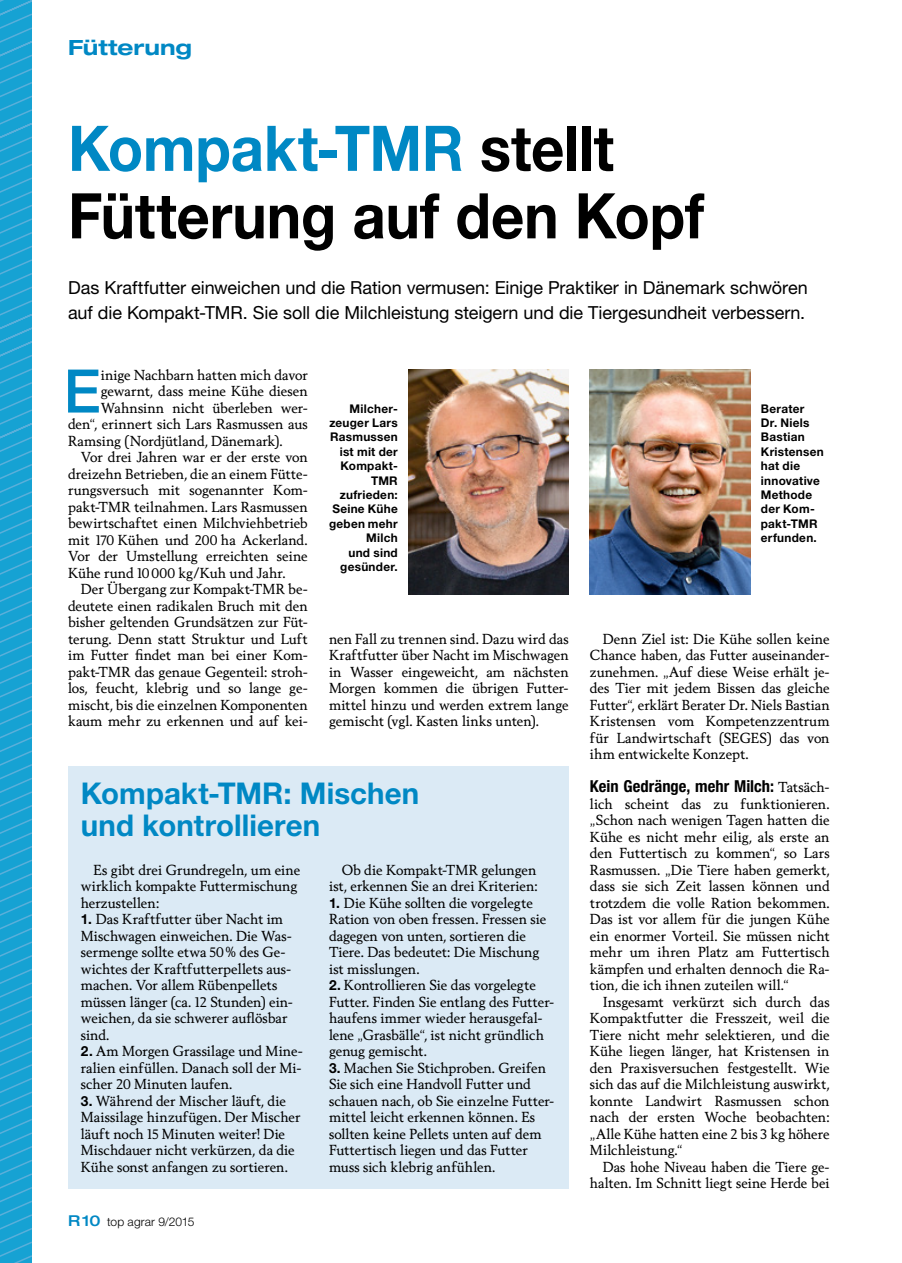
<style>
.page{position:relative;width:902px;height:1263px;background:#fff}
.page>*{position:absolute;margin:0;border:0;box-sizing:border-box;transform-origin:0 0}
.Titel{font:700 63px/67.5px "Helvetica Neue LT Pro";letter-spacing:-.005em;color:#000;scale:.92 1}
.Initial_3zeilig{font:500 60.15px "Helvetica Neue LT Pro";color:#0088c4}
.Kastentitel{font:700 30px/31.5px "Helvetica Neue LT Pro";letter-spacing:.005em;color:#0088c4}
.t1{font:700 expanded 21px "Helvetica Neue LT Pro";color:#0088c4}
.Vorspann{font:18px/25.5px "Helvetica Neue LT Pro";letter-spacing:-.005em;color:#000}
.Zwischentitel{font:700 condensed 16.5px "Helvetica Neue LT Pro";color:#000}
.Bodytext{font:13.95px/16.5px "Berling Nova Text Pro";color:#000;text-align:justify}
.Zwischentitel-2{font:13.95px/16.5px "Berling Nova Text Pro";color:#000}
.Initial_3zeilig-2{font:13.95px "Berling Nova Text Pro";letter-spacing:.005em;color:#000}
.Flattersatz{font:13.95px/16.5px "Berling Nova Text Pro";letter-spacing:.005em;color:#000}
.BU{font:700 12px/14.4px "Helvetica Neue LT Pro";letter-spacing:.025em;color:#000}
.t2{font:300 12px "Helvetica Neue LT Pro";letter-spacing:.01em;color:#000}
.s1{color:#0088c4}
.s2{font-family:"Helvetica Neue LT Pro";font-weight:700}
.s3{font-weight:500;font-stretch:expanded;font-size:15px;color:#0088c4}
.s4{font-family:"Berling Nova Text Pro";font-weight:400;font-stretch:normal;font-size:13.95px}
</style>
<div class="page">
<svg style="left:0;top:0;width:32px;height:1263px"></svg>
<img style="left:408px;top:370px;width:160px;height:224px">
<img style="left:590px;top:370px;width:160px;height:224px">
<div style="left:68px;top:766px;width:500px;height:422px;background:#dbeaf5"></div>
<p class="t1" style="left:68px;top:34px;width:125px">Fütterung</p>
<p class="Titel" style="left:68px;top:113px;width:693px"><span class="s1">Kompakt-TMR</span> stellt<br>Fütterung auf den Kopf</p>
<p class="Vorspann" style="left:68px;top:274px;width:741px">Das Kraftfutter einweichen und die Ration vermusen: Einige Praktiker in Dänemark schwören auf die Kompakt-TMR. Sie soll die Milchleistung steigern und die Tiergesundheit verbessern.</p>
<p class="Initial_3zeilig" style="left:64px;top:355px;width:39px">E</p>
<p class="Initial_3zeilig-2" style="left:101px;top:366px;width:208px">inige Nachbarn hatten mich davor</p>
<p class="Initial_3zeilig-2" style="left:101px;top:382px;width:208px">gewarnt, dass meine Kühe diesen</p>
<p class="Initial_3zeilig-2" style="left:101px;top:399px;width:208px">Wahnsinn nicht überleben wer-</p>
<p class="Initial_3zeilig-2" style="left:68px;top:415px;width:241px">den“, erinnert sich Lars Rasmussen aus</p>
<p class="Initial_3zeilig-2" style="left:68px;top:432px;width:216px">Ramsing (Nordjütland, Dänemark).</p>
<p class="Bodytext" style="left:68px;top:448px;width:241px;text-indent:13px">Vor drei Jahren war er der erste von dreizehn Betrieben, die an einem Fütte&shy;rungsversuch mit sogenannter Kom&shy;pakt-TMR teilnahmen. Lars Rasmussen bewirtschaftet einen Milchviehbetrieb mit 170 Kühen und 200 ha Ackerland.<br>Vor der Umstellung erreichten seine Kühe rund 10000 kg/Kuh und Jahr.</p>
<p class="Bodytext" style="left:68px;top:580px;width:241px;text-indent:13px">Der Übergang zur Kompakt-TMR be&shy;deutete einen radikalen Bruch mit den bisher geltenden Grundsätzen zur Füt&shy;terung. Denn statt Struktur und Luft im Futter findet man bei einer Kom&shy;pakt-TMR das genaue Gegenteil: stroh&shy;los, feucht, klebrig und so lange ge&shy;mischt, bis die einzelnen Komponenten kaum mehr zu erkennen und auf kei-</p>
<p class="BU" style="left:329px;top:401px;width:70px;text-align:right">Milcher&shy;zeuger Lars<br>Rasmussen ist mit der<br>Kompakt-<br>TMR zufrieden:<br>Seine Kühe geben mehr<br>Milch<br>und sind gesünder.</p>
<p class="Bodytext" style="left:329px;top:630px;width:241px">nen Fall zu trennen sind. Dazu wird das Kraftfutter über Nacht im Mischwagen in Wasser eingeweicht, am nächsten Morgen kommen die übrigen Futter&shy;mittel hinzu und werden extrem lange gemischt (vgl. Kasten links unten).</p>
<p class="Kastentitel" style="left:81px;top:777px;width:340px">Kompakt-TMR: Mischen und kontrollieren</p>
<p class="Flattersatz" style="left:81px;top:861px;width:221px;text-indent:13px">Es gibt drei Grundregeln, um eine wirklich kompakte Futtermischung herzustellen:</p>
<p class="Zwischentitel-2" style="left:81px;top:910px;width:214px"><span class="s2">1.</span> Das Kraftfutter über Nacht im<br>Mischwagen einweichen. Die Was&shy;sermenge sollte etwa 50% des Ge&shy;wichtes der Kraftfutterpellets aus&shy;machen. Vor allem Rübenpellets müssen länger (ca. 12 Stunden) ein&shy;weichen, da sie schwerer auflösbar sind.</p>
<p class="Zwischentitel-2" style="left:81px;top:1042px;width:223px;text-align:justify"><span class="s2">2.</span> Am Morgen Grassilage und Mine&shy;ralien einfüllen. Danach soll der Mi&shy;scher 20 Minuten laufen.</p>
<p class="Zwischentitel-2" style="left:81px;top:1092px;width:221px"><span class="s2">3.</span> Während der Mischer läuft, die Maissilage hinzufügen. Der Mischer läuft noch 15 Minuten weiter! Die Mischdauer nicht verkürzen, da die Kühe sonst anfangen zu sortieren.</p>
<p class="Flattersatz" style="left:329px;top:861px;width:210px;text-align:right">Ob die Kompakt-TMR gelungen ist, erkennen Sie an drei Kriterien:</p>
<p class="Zwischentitel-2" style="left:329px;top:894px;width:219px"><span class="s2">1.</span> Die Kühe sollten die vorgelegte<br>Ration von oben fressen. Fressen sie dagegen von unten, sortieren die<br>Tiere. Das bedeutet: Die Mischung ist misslungen.</p>
<p class="Zwischentitel-2" style="left:329px;top:976px;width:227px"><span class="s2">2.</span> Kontrollieren Sie das vorgelegte Futter. Finden Sie entlang des Futter&shy;haufens immer wieder herausgefal&shy;lene „Grasbälle“, ist nicht gründlich genug gemischt.</p>
<p class="Zwischentitel-2" style="left:329px;top:1059px;width:227px"><span class="s2">3.</span> Machen Sie Stichproben. Greifen Sie sich eine Handvoll Futter und schauen nach, ob Sie einzelne Futter&shy;mittel leicht erkennen können. Es sollten keine Pellets unten auf dem Futtertisch liegen und das Futter muss sich klebrig anfühlen.</p>
<p class="t2" style="left:68px;top:1214px;width:128px"><span class="s3">R10</span> top agrar 9/2015</p>
<p class="BU" style="left:760px;top:401px;width:64px">Berater<br>Dr. Niels<br>Bastian<br>Kristensen hat die innovative<br>Methode der Kom&shy;pakt-TMR erfunden.</p>
<p class="Bodytext" style="left:590px;top:630px;width:241px;text-indent:13px">Denn Ziel ist: Die Kühe sollen keine Chance haben, das Futter auseinander&shy;zunehmen. „Auf diese Weise erhält je&shy;des Tier mit jedem Bissen das gleiche Futter“, erklärt Berater Dr. Niels Bastian Kristensen vom Kompetenzzentrum für Landwirtschaft (SEGES) das von ihm entwickelte Konzept.</p>
<p class="Zwischentitel" style="left:590px;top:776px;width:241px">Kein Gedränge, mehr Milch: <span class="s4">Tatsäch-</span></p>
<p class="Zwischentitel-2" style="left:590px;top:795px;width:241px;text-align:justify">lich scheint das zu funktionieren. „Schon nach wenigen Tagen hatten die Kühe es nicht mehr eilig, als erste an den Futtertisch zu kommen“, so Lars Rasmussen. „Die Tiere haben gemerkt, dass sie sich Zeit lassen können und trotzdem die volle Ration bekommen.<br>Das ist vor allem für die jungen Kühe ein enormer Vorteil. Sie müssen nicht mehr um ihren Platz am Futtertisch kämpfen und erhalten dennoch die Ra&shy;tion, die ich ihnen zuteilen will.“</p>
<p class="Bodytext" style="left:590px;top:993px;width:241px;text-indent:13px">Insgesamt verkürzt sich durch das Kompaktfutter die Fresszeit, weil die Tiere nicht mehr selektieren, und die Kühe liegen länger, hat Kristensen in den Praxisversuchen festgestellt. Wie sich das auf die Milchleistung auswirkt, konnte Landwirt Rasmussen schon nach der ersten Woche beobachten: „Alle Kühe hatten eine 2 bis 3 kg höhere Milchleistung.“</p>
<p class="Bodytext" style="left:590px;top:1158px;width:241px;text-align:right">Das hohe Niveau haben die Tiere ge&shy;halten. Im Schnitt liegt seine Herde bei</p>
</div>
